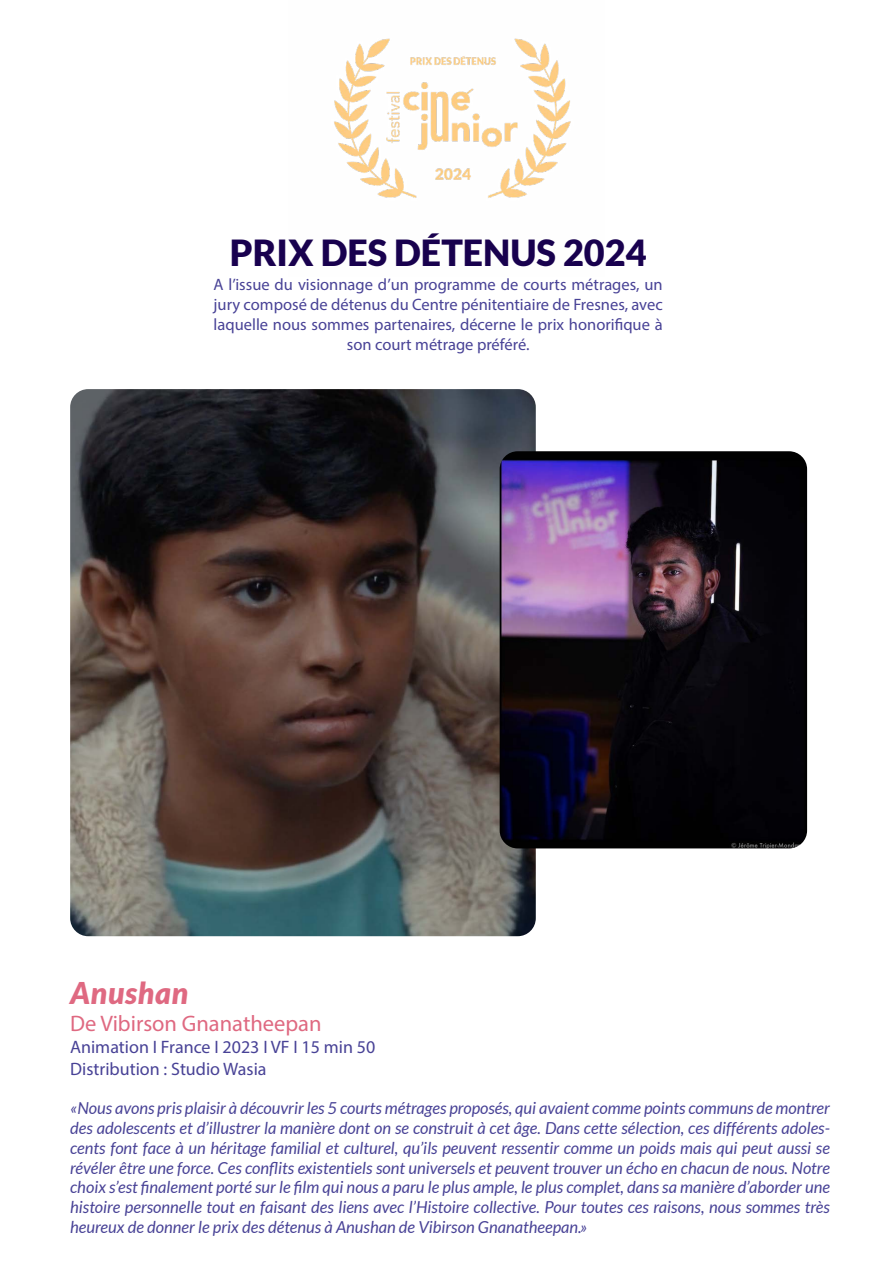
<style>
.page{position:relative;width:893px;height:1263px;background:#fff}
.page>*{position:absolute;margin:0;border:0;box-sizing:border-box;transform-origin:0 0}
.t1{font:900 36px "Lato";color:#19014f}
.t2{font:italic 900 30px "Lato";letter-spacing:.025em;color:#df6981}
.t3{font:22.5px "Myriad Pro";color:#df6981}
.t4{font:18px/21.6px "Myriad Pro";color:#484296}
.t5{font:italic 16.5px/19.8px "Lato";color:#484296;text-align:justify}
.t6{font:16.5px/19.8px "Myriad Pro";color:#484296;text-align:center}
</style>
<div class="page">
<img style="left:334px;top:38px;width:237px;height:160px">
<img style="left:70px;top:389px;width:466px;height:547px">
<img style="left:500px;top:451px;width:307px;height:397px">
<h1 class="t1" style="left:230px;top:232px;width:418px">PRIX DES DÉTENUS 2024</h1>
<p class="t6" style="left:214px;top:274px;width:451px">A l’issue du visionnage d’un programme de courts métrages, un jury composé de détenus du Centre pénitentiaire de Fresnes, avec laquelle nous sommes partenaires, décerne le prix honorifique à son court métrage préféré.</p>
<h2 class="t2" style="left:70px;top:976px;width:120px">Anushan</h2>
<h3 class="t3" style="left:70px;top:1010px;width:253px">De Vibirson Gnanatheepan</h3>
<p class="t4" style="left:70px;top:1036px;width:307px">Animation I France I 2023 I VF I 15 min 50<br>Distribution : Studio Wasia</p>
<p class="t5" style="left:70px;top:1099px;width:761px">«Nous avons pris plaisir à découvrir les 5 courts métrages proposés, qui avaient comme points communs de montrer des adolescents et d’illustrer la manière dont on se construit à cet âge. Dans cette sélection, ces différents adoles&shy;cents font face à un héritage familial et culturel, qu’ils peuvent ressentir comme un poids mais qui peut aussi se révéler être une force. Ces conflits existentiels sont universels et peuvent trouver un écho en chacun de nous. Notre choix s’est finalement porté sur le film qui nous a paru le plus ample, le plus complet, dans sa manière d’aborder une histoire personnelle tout en faisant des liens avec l’Histoire collective. Pour toutes ces raisons, nous sommes très heureux de donner le prix des détenus à Anushan de Vibirson Gnanatheepan.»</p>
</div>
